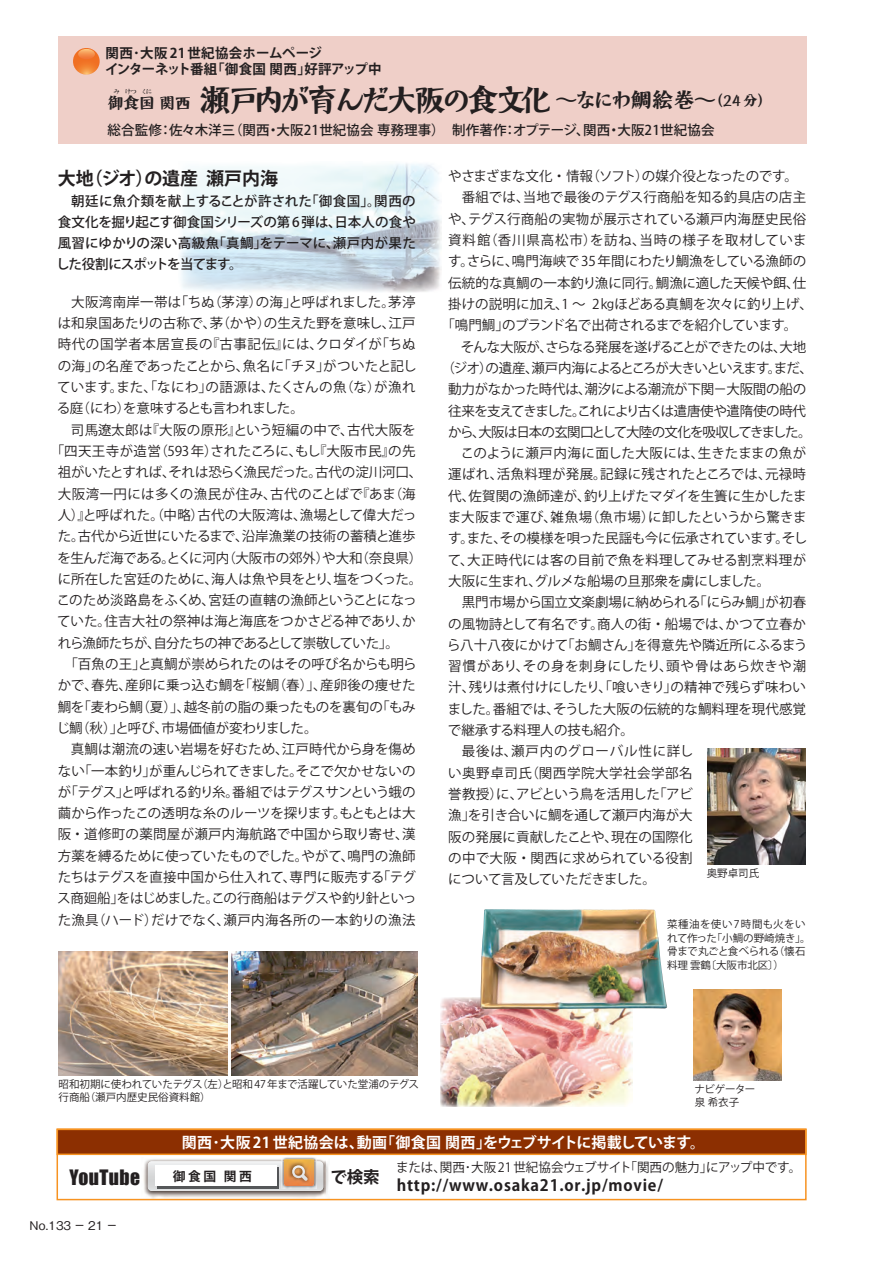
<style>
.page{position:relative;width:893px;height:1263px;background:#fff}
.page>*{position:absolute;margin:0;border:0;box-sizing:border-box;transform-origin:0 0}
.t1{font:700 32.25px "Moaria Std";letter-spacing:-.16em;color:#231f20}
.t2{font:19.5px "Impact";letter-spacing:.025em;color:#231f20}
.t3{font:700 18px "Koz Go Pro";color:#231f20}
.t4{font:700 16.5px "Moaria Std";color:#231f20}
.t5{font:700 15.6px "Koz Go Pro";letter-spacing:.05em;color:#231f20}
.t6{font:700 15px "Koz Go Pro";letter-spacing:-.005em;color:#fff}
.t7{font:13.5px "Koz Go Pro";letter-spacing:-.005em;color:#231f20}
.t8{font:500 13.5px/21px "Koz Go Pro";letter-spacing:.01em;color:#231f20;text-align:justify}
.t9{font:13.5px "Koz Go Pro";letter-spacing:.02em;color:#231f20}
.t10{font:13.5px "Koz Go Pro";letter-spacing:.025em;color:#231f20}
.t11{font:13.5px "Koz Go Pro";letter-spacing:-.04em;color:#231f20}
.t12{font:13.5px "Koz Go Pro";letter-spacing:-.025em;color:#231f20}
.t13{font:13.5px "Koz Go Pro";letter-spacing:.03em;color:#231f20}
.t14{font:13.5px "Koz Go Pro";letter-spacing:-.045em;color:#231f20}
.t15{font:13.5px "Koz Go Pro";letter-spacing:.015em;color:#231f20}
.t16{font:13.5px "Koz Go Pro";letter-spacing:-.035em;color:#231f20}
.t17{font:13.5px "Koz Go Pro";letter-spacing:.035em;color:#231f20}
.t18{font:13.5px "Koz Go Pro";letter-spacing:.045em;color:#231f20}
.t19{font:700 13.5px/16.5px "Koz Go Pro";letter-spacing:-.005em;color:#231f20}
.t20{font:13.5px "Koz Go Pro";letter-spacing:-.055em;color:#231f20}
.t21{font:13.5px "Koz Go Pro";letter-spacing:-.08em;color:#231f20}
.t22{font:13.5px "Koz Go Pro";letter-spacing:-.03em;color:#231f20}
.t23{font:13.5px "Koz Go Pro";letter-spacing:-.06em;color:#231f20}
.t24{font:13.5px "Koz Go Pro";letter-spacing:.065em;color:#231f20}
.t25{font:13.5px "Koz Go Pro";letter-spacing:.06em;color:#231f20}
.t26{font:13.5px "Koz Go Pro";letter-spacing:.04em;color:#231f20}
.t27{font:12.9px "Koz Go Pro";color:#231f20}
.t28{font:700 12.75px "Koz Go Pro";color:#231f20}
.t29{font:500 12px "Gothic BBB Pro";color:#231f20}
.t30{font:10.5px/13.5px "Koz Go Pro";color:#231f20}
.t31{font:10.5px/13.5px "Koz Go Pro";letter-spacing:-.03em;color:#231f20}
.t32{font:7.05px "Moaria Std";color:#231f20}
.s1{font-size:21.75px}
</style>
<div class="page">
<img style="left:180px;top:163px;width:262px;height:130px">
<img style="left:59px;top:952px;width:168px;height:123px">
<img style="left:232px;top:952px;width:185px;height:123px">
<img style="left:707px;top:749px;width:99px;height:115px">
<img style="left:694px;top:989px;width:87px;height:91px">
<img style="left:440px;top:997px;width:192px;height:110px">
<img style="left:480px;top:909px;width:187px;height:100px">
<div style="left:57px;top:1129px;width:749px;height:25px;background:#8c2f01"></div>
<div style="left:57px;top:1128px;width:750px;height:27px;border:2px solid #f79321"></div>
<div style="left:58px;top:37px;width:748px;height:107px;background:#efcfc8"></div>
<img style="left:143px;top:1160px;width:186px;height:37px">
<img style="left:283px;top:1157px;width:33px;height:2px">
<svg style="left:148px;top:1159px;width:175px;height:32px;background:#d8c5b2"></svg>
<div style="left:158px;top:1167px;width:121px;height:21px;background:#545658"></div>
<div style="left:156px;top:1165px;width:121px;height:21px;background:#fff"></div>
<div style="left:57px;top:1128px;width:750px;height:72px;border:2px solid #f79321"></div>
<svg style="left:73px;top:48px;width:27px;height:27px"></svg>
<p class="t19" style="left:105px;top:46px;width:278px">関西･大阪 21 世紀協会ホームページ<br>インターネット番組「御食国 関西」好評アップ中</p>
<h1 class="t1" style="left:199px;top:78px;width:575px">瀬戸内が育んだ大阪の食文化 <span class="s1">～なにわ鯛絵巻～</span><sup>（24</sup> <sup>分）</sup></h1>
<p class="t8" style="left:108px;top:120px;width:608px">総合監修：佐々木洋三（関西・大阪21世紀協会 専務理事）　制作著作：オプテージ、関西・大阪21世紀協会</p>
<p class="t32" style="left:113px;top:87px;width:41px">み けつ くに</p>
<p class="t4" style="left:108px;top:92px;width:85px">御食国 関西</p>
<h3 class="t3" style="left:58px;top:167px;width:222px">大地（ジオ）の遺産 瀬戸内海</h3>
<p class="t8" style="left:56px;top:191px;width:361px">　朝廷に魚介類を献上することが許された「御食国」。関西の食文化を掘り起こす御食国シリーズの第 6 弾は、日本人の食や風習にゆかりの深い高級魚「真鯛」をテーマに、瀬戸内が果たした役割にスポットを当てます。</p>
<p class="t10" style="left:58px;top:293px;width:359px">　大阪湾南岸一帯は「ちぬ（茅淳）の海」と呼ばれました。茅渟</p>
<p class="t7" style="left:58px;top:314px;width:359px">は和泉国あたりの古称で、茅（かや）の生えた野を意味し、江戸</p>
<p class="t18" style="left:58px;top:336px;width:359px">時代の国学者本居宣長の『古事記伝』には、クロダイが「ちぬ</p>
<p class="t7" style="left:58px;top:357px;width:360px">の海」の名産であったことから、魚名に「チヌ」がついたと記し</p>
<p class="t9" style="left:57px;top:378px;width:360px">ています。また、「なにわ」の語源は、たくさんの魚（な）が漁れ</p>
<p class="t11" style="left:57px;top:400px;width:249px">る庭（にわ）を意味するとも言われました。</p>
<p class="t13" style="left:58px;top:421px;width:360px">　司馬遼太郎は『大阪の原形』という短編の中で、古代大阪を</p>
<p class="t13" style="left:51px;top:442px;width:366px">「四天王寺が造営（593年）されたころに、もし『大阪市民』の先</p>
<p class="t7" style="left:58px;top:464px;width:366px">祖がいたとすれば、それは恐らく漁民だった。古代の淀川河口、</p>
<p class="t17" style="left:58px;top:485px;width:359px">大阪湾一円には多くの漁民が住み、古代のことばで『あま（海</p>
<p class="t9" style="left:58px;top:506px;width:360px">人）』と呼ばれた。（中略）古代の大阪湾は、漁場として偉大だっ</p>
<p class="t7" style="left:58px;top:527px;width:359px">た。古代から近世にいたるまで、沿岸漁業の技術の蓄積と進歩</p>
<p class="t7" style="left:57px;top:549px;width:366px">を生んだ海である。とくに河内（大阪市の郊外）や大和（奈良県）</p>
<p class="t7" style="left:58px;top:570px;width:366px">に所在した宮廷のために、海人は魚や貝をとり、塩をつくった。</p>
<p class="t7" style="left:57px;top:591px;width:361px">このため淡路島をふくめ、宮廷の直轄の漁師ということになっ</p>
<p class="t7" style="left:57px;top:613px;width:360px">ていた。住吉大社の祭神は海と海底をつかさどる神であり、か</p>
<p class="t23" style="left:58px;top:634px;width:343px">れら漁師たちが、自分たちの神であるとして崇敬していた」。</p>
<p class="t7" style="left:58px;top:655px;width:360px">　「百魚の王」と真鯛が崇められたのはその呼び名からも明ら</p>
<p class="t15" style="left:58px;top:677px;width:359px">かで、春先、産卵に乗っ込む鯛を「桜鯛（春）」、産卵後の痩せた</p>
<p class="t7" style="left:58px;top:698px;width:359px">鯛を「麦わら鯛（夏）」、越冬前の脂の乗ったものを裏旬の「もみ</p>
<p class="t7" style="left:56px;top:719px;width:263px">じ鯛（秋）」と呼び、市場価値が変わりました。</p>
<p class="t7" style="left:58px;top:740px;width:359px">　真鯛は潮流の速い岩場を好むため、江戸時代から身を傷め</p>
<p class="t12" style="left:58px;top:762px;width:359px">ない「一本釣り」が重んじられてきました。そこで欠かせないの</p>
<p class="t11" style="left:58px;top:783px;width:359px">が「テグス」と呼ばれる釣り糸。番組ではテグスサンという蛾の</p>
<p class="t12" style="left:58px;top:804px;width:359px">繭から作ったこの透明な糸のルーツを探ります。もともとは大</p>
<p class="t9" style="left:58px;top:826px;width:359px">阪・道修町の薬問屋が瀬戸内海航路で中国から取り寄せ、漢</p>
<p class="t7" style="left:58px;top:847px;width:359px">方薬を縛るために使っていたものでした。やがて、鳴門の漁師</p>
<p class="t7" style="left:58px;top:868px;width:360px">たちはテグスを直接中国から仕入れて、専門に販売する「テグ</p>
<p class="t14" style="left:57px;top:890px;width:361px">ス商廻船」をはじめました。この行商船はテグスや釣り針といっ</p>
<p class="t17" style="left:58px;top:911px;width:359px">た漁具（ハード）だけでなく、瀬戸内海各所の一本釣りの漁法</p>
<p class="t16" style="left:448px;top:167px;width:351px">やさまざまな文化・情報（ソフト）の媒介役となったのです。</p>
<p class="t15" style="left:448px;top:189px;width:359px">　番組では、当地で最後のテグス行商船を知る釣具店の店主</p>
<p class="t9" style="left:448px;top:210px;width:359px">や、テグス行商船の実物が展示されている瀬戸内海歴史民俗</p>
<p class="t24" style="left:448px;top:231px;width:360px">資料館（香川県高松市）を訪ね、当時の様子を取材していま</p>
<p class="t7" style="left:448px;top:253px;width:359px">す。さらに、鳴門海峡で 35 年間にわたり鯛漁をしている漁師の</p>
<p class="t7" style="left:448px;top:274px;width:359px">伝統的な真鯛の一本釣り漁に同行。鯛漁に適した天候や餌、仕</p>
<p class="t7" style="left:448px;top:295px;width:366px">掛けの説明に加え、1 ～ 2㎏ほどある真鯛を次々に釣り上げ、</p>
<p class="t11" style="left:441px;top:317px;width:357px">「鳴門鯛」のブランド名で出荷されるまでを紹介しています。</p>
<p class="t16" style="left:448px;top:338px;width:359px">　そんな大阪が、さらなる発展を遂げることができたのは、大地</p>
<p class="t20" style="left:441px;top:359px;width:373px">（ジオ）の遺産、瀬戸内海によるところが大きいといえます。まだ、</p>
<p class="t7" style="left:448px;top:380px;width:359px">動力がなかった時代は、潮汐による潮流が下関－大阪間の船の</p>
<p class="t14" style="left:448px;top:402px;width:359px">往来を支えてきました。これにより古くは遣唐使や遣隋使の時代</p>
<p class="t21" style="left:448px;top:423px;width:365px">から、大阪は日本の玄関口として大陸の文化を吸収してきました。</p>
<p class="t10" style="left:448px;top:444px;width:359px">　このように瀬戸内海に面した大阪には、生きたままの魚が</p>
<p class="t10" style="left:448px;top:466px;width:359px">運ばれ、活魚料理が発展。記録に残されたところでは、元禄時</p>
<p class="t7" style="left:448px;top:487px;width:360px">代、佐賀関の漁師達が、釣り上げたマダイを生簀に生かしたま</p>
<p class="t7" style="left:448px;top:508px;width:361px">ま大阪まで運び、雑魚場（魚市場）に卸したというから驚きま</p>
<p class="t22" style="left:448px;top:530px;width:360px">す。また、その模様を唄った民謡も今に伝承されています。そし</p>
<p class="t10" style="left:448px;top:551px;width:360px">て、大正時代には客の目前で魚を料理してみせる割烹料理が</p>
<p class="t7" style="left:448px;top:572px;width:324px">大阪に生まれ、グルメな船場の旦那衆を虜にしました。</p>
<p class="t7" style="left:448px;top:593px;width:359px">　黒門市場から国立文楽劇場に納められる「にらみ鯛」が初春</p>
<p class="t7" style="left:448px;top:615px;width:359px">の風物詩として有名です。商人の街・船場では、かつて立春か</p>
<p class="t7" style="left:447px;top:636px;width:362px">ら八十八夜にかけて「お鯛さん」を得意先や隣近所にふるまう</p>
<p class="t18" style="left:448px;top:657px;width:359px">習慣があり、その身を刺身にしたり、頭や骨はあら炊きや潮</p>
<p class="t7" style="left:448px;top:679px;width:359px">汁、残りは煮付けにしたり、「喰いきり」の精神で残らず味わい</p>
<p class="t7" style="left:448px;top:700px;width:360px">ました。番組では、そうした大阪の伝統的な鯛料理を現代感覚</p>
<p class="t7" style="left:448px;top:721px;width:188px">で継承する料理人の技も紹介。</p>
<p class="t25" style="left:448px;top:743px;width:247px">　最後は、瀬戸内のグローバル性に詳し</p>
<p class="t26" style="left:448px;top:764px;width:246px">い奥野卓司氏（関西学院大学社会学部名</p>
<p class="t12" style="left:448px;top:785px;width:246px">誉教授）に、アビという鳥を活用した「アビ</p>
<p class="t7" style="left:448px;top:807px;width:246px">漁」を引き合いに鯛を通して瀬戸内海が大</p>
<p class="t7" style="left:448px;top:828px;width:246px">阪の発展に貢献したことや、現在の国際化</p>
<p class="t9" style="left:448px;top:849px;width:246px">の中で大阪・関西に求められている役割</p>
<p class="t11" style="left:448px;top:870px;width:209px">について言及していただきました。</p>
<p class="t30" style="left:707px;top:866px;width:54px">奥野卓司氏</p>
<p class="t30" style="left:667px;top:918px;width:145px">菜種油を使い7時間も火をいれて作った「小鯛の野崎焼き」。骨まで丸ごと食べられる（懐石料理 雲鶴〔大阪市北区〕）</p>
<p class="t30" style="left:59px;top:1077px;width:362px">昭和初期に使われていたテグス（左）と昭和 47 年まで活躍していた堂浦のテグス行商船（瀬戸内歴史民俗資料館）</p>
<p class="t31" style="left:694px;top:1082px;width:73px">ナビゲーター　泉 希衣子</p>
<p class="t6" style="left:182px;top:1133px;width:525px">関西･大阪 21 世紀協会は、動画「御食国 関西」をウェブサイトに掲載しています。</p>
<p class="t27" style="left:396px;top:1159px;width:406px">または、関西･大阪 21 世紀協会ウェブサイト「関西の魅力」にアップ中です。</p>
<h2 class="t2" style="left:70px;top:1162px;width:72px">YouTube</h2>
<p class="t28" style="left:173px;top:1168px;width:81px">御食国 関西</p>
<p class="t5" style="left:330px;top:1175px;width:334px"><sup>で検索</sup> http://www.osaka21.or.jp/movie/</p>
<p class="t29" style="left:30px;top:1215px;width:88px">No.133 一 21 一</p>
</div>
